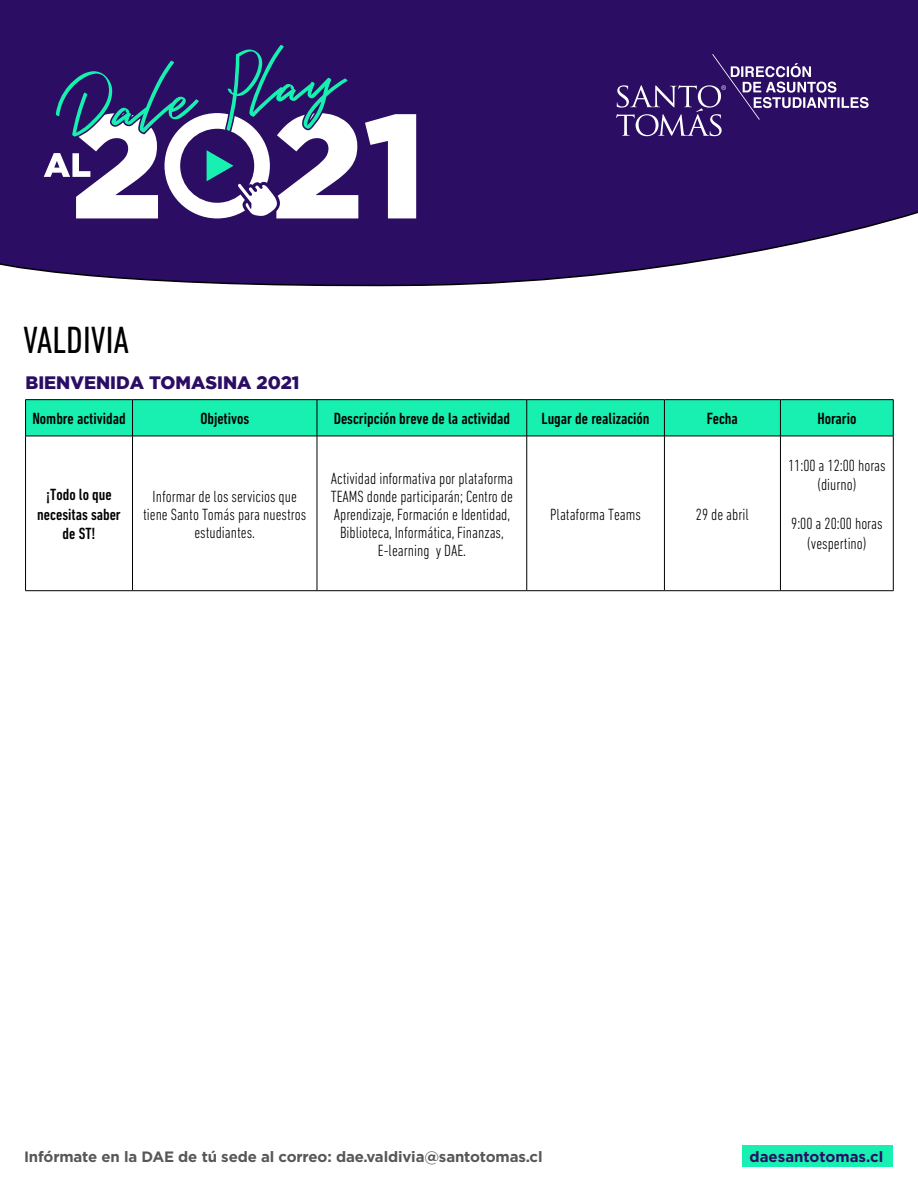
<style>
.page{position:relative;width:918px;height:1188px;background:#fff}
.page>*{position:absolute;margin:0;border:0;box-sizing:border-box;transform-origin:0 0}
.t1{font:condensed 38.55px "DIN Next LT Pro";color:#000}
.t2{font:900 18px "Gotham";color:#2b0d63}
.t3{font:300 condensed 16.5px/18px "DIN Next LT Pro";color:#000;text-align:center}
.t4{font:500 condensed 16.5px/19.5px "DIN Next LT Pro";color:#000;text-align:center}
.t5{font:700 15px "Gotham";letter-spacing:-.01em;color:#575756}
.t6{font:700 15px "Gotham";color:#2b0d63}
</style>
<div class="page">
<div style="left:26px;top:400px;width:867px;height:36px;background:#17f0b0"></div>
<hr style="left:25px;top:399px;width:108px;height:1px;background:#000">
<hr style="left:25px;top:400px;width:1px;height:36px;background:#000">
<hr style="left:133px;top:399px;width:184px;height:1px;background:#000">
<hr style="left:132px;top:400px;width:1px;height:36px;background:#000">
<hr style="left:317px;top:399px;width:210px;height:1px;background:#000">
<hr style="left:317px;top:400px;width:1px;height:36px;background:#000">
<hr style="left:527px;top:399px;width:137px;height:1px;background:#000">
<hr style="left:526px;top:400px;width:1px;height:36px;background:#000">
<hr style="left:664px;top:399px;width:116px;height:1px;background:#000">
<hr style="left:664px;top:400px;width:1px;height:36px;background:#000">
<hr style="left:780px;top:399px;width:113px;height:1px;background:#000">
<hr style="left:780px;top:400px;width:1px;height:36px;background:#000">
<hr style="left:893px;top:400px;width:1px;height:36px;background:#000">
<hr style="left:25px;top:436px;width:108px;height:1px;background:#000">
<hr style="left:25px;top:436px;width:1px;height:155px;background:#000">
<hr style="left:133px;top:436px;width:184px;height:1px;background:#000">
<hr style="left:132px;top:436px;width:1px;height:155px;background:#000">
<hr style="left:317px;top:436px;width:210px;height:1px;background:#000">
<hr style="left:317px;top:436px;width:1px;height:155px;background:#000">
<hr style="left:527px;top:436px;width:137px;height:1px;background:#000">
<hr style="left:526px;top:436px;width:1px;height:155px;background:#000">
<hr style="left:664px;top:436px;width:116px;height:1px;background:#000">
<hr style="left:664px;top:436px;width:1px;height:155px;background:#000">
<hr style="left:780px;top:436px;width:113px;height:1px;background:#000">
<hr style="left:780px;top:436px;width:1px;height:155px;background:#000">
<hr style="left:893px;top:436px;width:1px;height:155px;background:#000">
<hr style="left:25px;top:590px;width:108px;height:1px;background:#000">
<hr style="left:133px;top:590px;width:184px;height:1px;background:#000">
<hr style="left:317px;top:590px;width:210px;height:1px;background:#000">
<hr style="left:527px;top:590px;width:137px;height:1px;background:#000">
<hr style="left:664px;top:590px;width:116px;height:1px;background:#000">
<hr style="left:780px;top:590px;width:113px;height:1px;background:#000">
<svg style="left:0;top:0;width:918px;height:287px;background:#3d216f"></svg>
<svg style="left:365px;top:114px;width:51px;height:104px"></svg>
<svg style="left:44px;top:43px;width:314px;height:176px"></svg>
<svg style="left:616px;top:54px;width:253px;height:82px;background:#462c77"></svg>
<div style="left:742px;top:1145px;width:150px;height:22px;background:#17f0b0"></div>
<h1 class="t1" style="left:23px;top:318px;width:108px">VALDIVIA</h1>
<p class="t2" style="left:26px;top:370px;width:276px">BIENVENIDA TOMASINA 2021</p>
<p class="t4" style="left:32px;top:409px;width:95px">Nombre actividad</p>
<p class="t4" style="left:200px;top:409px;width:50px">Objetivos</p>
<p class="t4" style="left:334px;top:409px;width:178px">Descripción breve de la actividad</p>
<p class="t4" style="left:542px;top:409px;width:110px">Lugar de realización</p>
<p class="t4" style="left:707px;top:409px;width:32px">Fecha</p>
<p class="t4" style="left:817px;top:409px;width:41px">Horario</p>
<p class="t4" style="left:37px;top:485px;width:85px">¡Todo lo que necesitas saber de ST!</p>
<p class="t3" style="left:143px;top:487px;width:165px">Informar de los servicios que tiene Santo Tomás para nuestros estudiantes.</p>
<p class="t3" style="left:331px;top:469px;width:184px">Actividad informativa por plataforma TEAMS donde participarán; Centro de Aprendizaje, Formación e Identidad, Biblioteca, Informática, Finanzas, E-learning y DAE.</p>
<p class="t3" style="left:550px;top:505px;width:92px">Plataforma Teams</p>
<p class="t3" style="left:696px;top:505px;width:54px">29 de abril</p>
<p class="t3" style="left:788px;top:455px;width:99px;line-height:19.5px">11:00 a 12:00 horas (diurno)</p>
<p class="t3" style="left:791px;top:514px;width:93px;line-height:19.5px">9:00 a 20:00 horas (vespertino)</p>
<p class="t5" style="left:24px;top:1146px;width:520px">Infórmate en la DAE de tú sede al correo: dae.valdivia@santotomas.cl</p>
<p class="t6" style="left:750px;top:1146px;width:135px">daesantotomas.cl</p>
</div>
